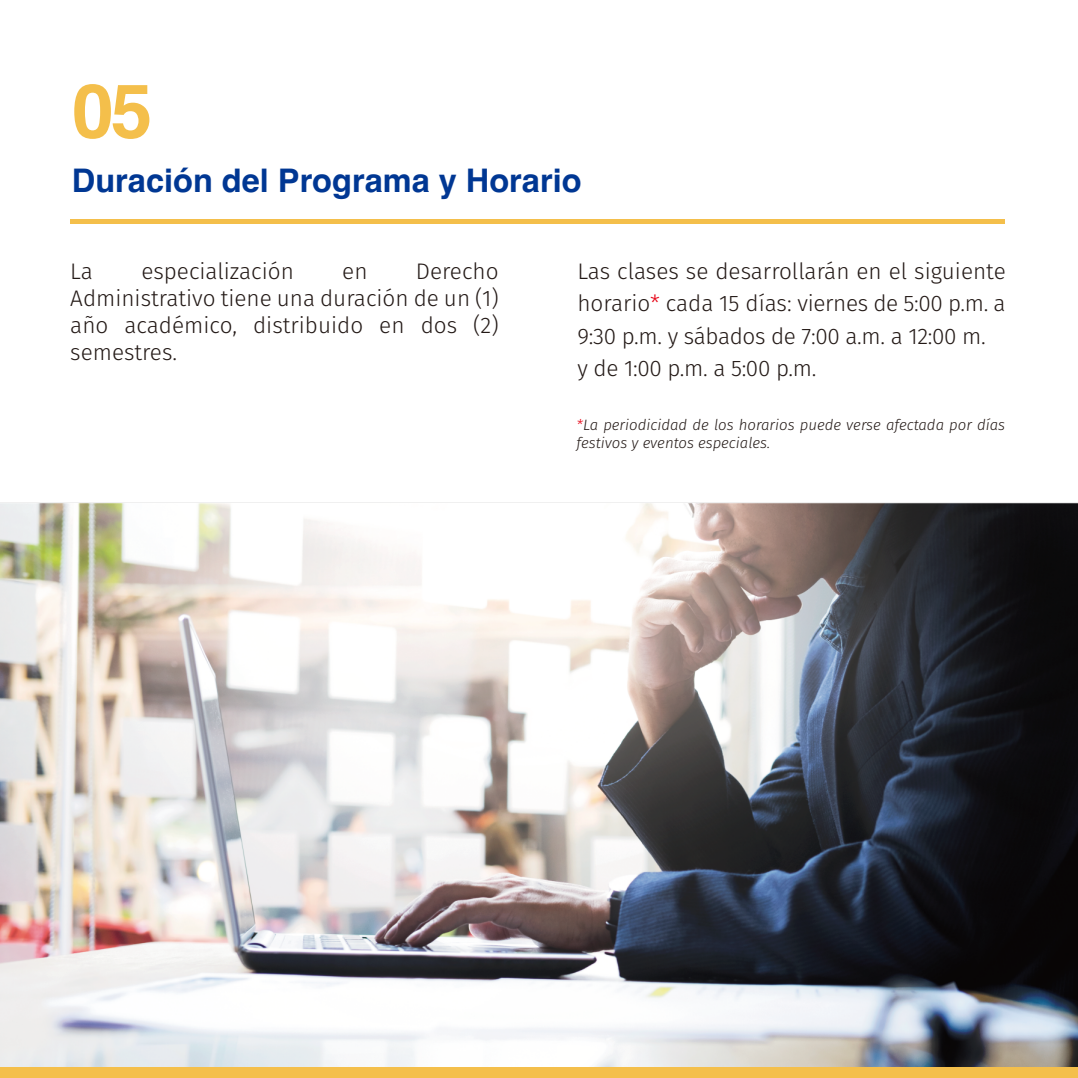
<style>
.page{position:relative;width:1078px;height:1078px;background:#fff}
.page>*{position:absolute;margin:0;border:0;box-sizing:border-box;transform-origin:0 0}
.t1{font:700 75px "Helvetica";color:#f4bf4b}
.t2{font:700 32.5px "Helvetica";color:#003793}
.t3{font:300 22.5px/27px "Fira Sans";color:#231916;text-align:justify}
.t4{font:italic 300 15px/18px "Fira Sans";color:#231916}
.s1{color:#e60013}
</style>
<div class="page">
<img style="left:0;top:219px;width:1077px;height:847px">
<hr style="left:70px;top:219px;width:934px;height:4px;background:#f4bf4b">
<div style="left:0;top:1066px;width:1077px;height:11px;background:#f4bf4b"></div>
<h1 class="t1" style="left:72px;top:65px;width:82px">05</h1>
<h2 class="t2" style="left:72px;top:161px;width:511px">Duración del Programa y Horario</h2>
<p class="t3" style="left:70px;top:257px;width:430px;text-indent:345px">Derecho Administrativo tiene una duración de un (1) año académico, distribuido en dos (2) semestres.</p>
<p class="t3" style="left:577px;top:254px;width:430px;line-height:32.5px;text-align:left">Las clases se desarrollarán en el siguiente horario<span class="s1">*</span> cada 15 días: viernes de 5:00 p.m. a 9:30 p.m. y sábados de 7:00 a.m. a 12:00 m.<br>y de 1:00 p.m. a 5:00 p.m.</p>
<p class="t4" style="left:576px;top:416px;width:430px"><span class="s1">*</span>La periodicidad de los horarios puede verse afectada por días festivos y eventos especiales.</p>
<p class="t3" style="left:70px;top:257px;width:24px">La</p>
<p class="t3" style="left:141px;top:257px;width:154px">especialización</p>
<p class="t3" style="left:342px;top:257px;width:27px">en</p>
</div>
